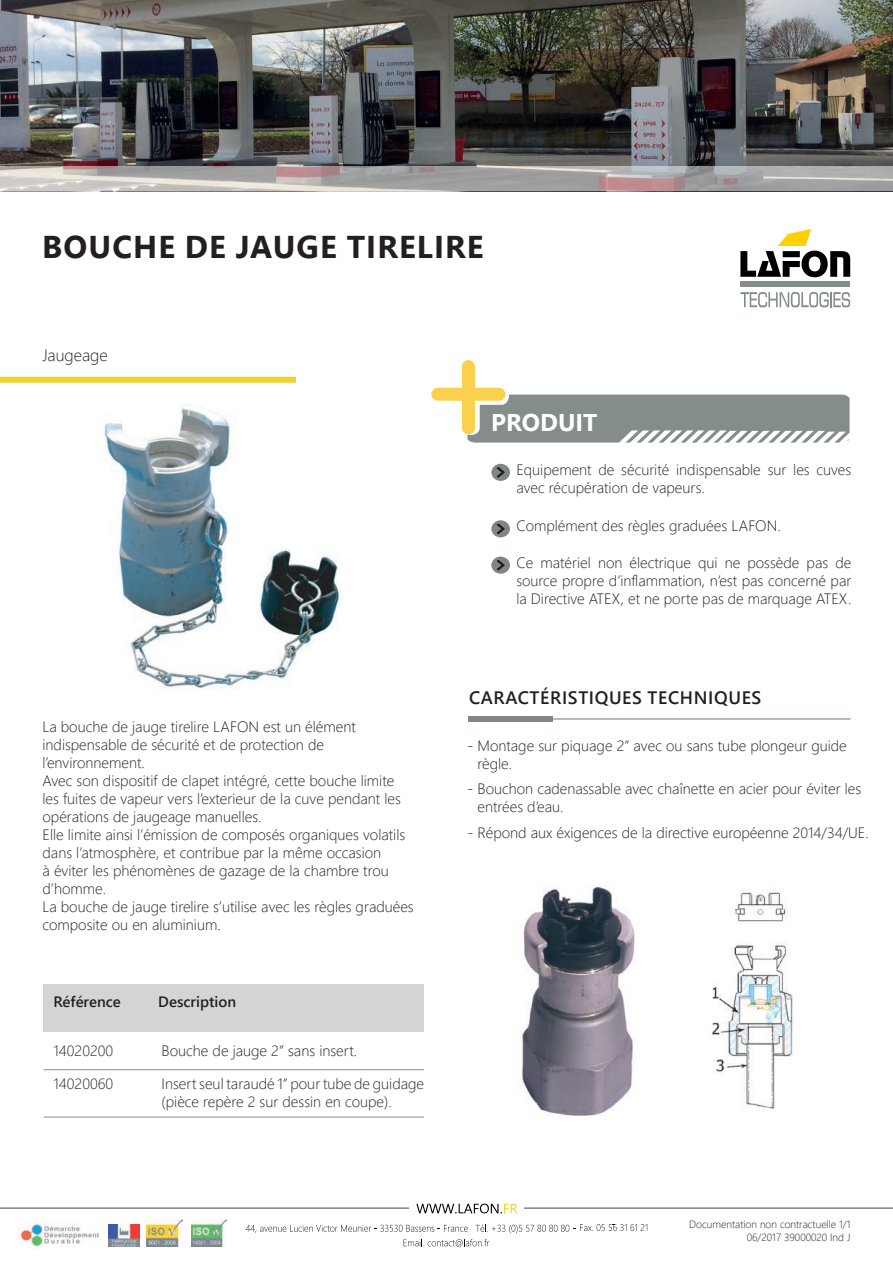
<style>
.page{position:relative;width:893px;height:1263px;background:#fff}
.page>*{position:absolute;margin:0;border:0;box-sizing:border-box;transform-origin:0 0}
.t1{font:700 31.5px "Segoe UI";letter-spacing:.035em;color:#231f20}
.t2{font:700 24.15px "Segoe UI";color:#fff}
.t3{font:600 18px "Segoe UI";letter-spacing:.035em;color:#231f20}
.t4{font:300 16.5px "Segoe UI";color:#231f20}
.t5{font:300 15px/18px "Segoe UI";color:#231f20}
.t6{font:600 15px "Segoe UI";color:#231f20}
.t7{font:300 10.5px/12.6px "Segoe UI";color:#231f20;text-align:right}
</style>
<div class="page">
<img style="left:0;top:0;width:893px;height:192px">
<div style="left:740px;top:282px;width:110px;height:5px;background:#858d8b"></div>
<svg style="left:740px;top:229px;width:110px;height:48px"></svg>
<svg style="left:740px;top:292px;width:110px;height:15px"></svg>
<hr style="left:0;top:1207px;width:893px;height:2px;background:#808586">
<div style="left:410px;top:1201px;width:114px;height:16px;background:#fff"></div>
<svg style="left:416px;top:1203px;width:101px;height:10px"></svg>
<svg style="left:434px;top:360px;width:415px;height:83px"></svg>
<div style="left:462px;top:360px;width:13px;height:74px;background:#fad14d;border-radius:7px"></div>
<div style="left:431px;top:388px;width:75px;height:13px;background:#fad14d;border-radius:7px"></div>
<div style="left:0;top:377px;width:296px;height:6px;background:#efd22d"></div>
<svg style="left:246px;top:1225px;width:222px;height:8px"></svg>
<svg style="left:476px;top:1224px;width:171px;height:9px"></svg>
<svg style="left:404px;top:1239px;width:85px;height:8px"></svg>
<img style="left:191px;top:1220px;width:36px;height:26px">
<img style="left:147px;top:1220px;width:36px;height:26px">
<img style="left:109px;top:1225px;width:31px;height:22px">
<img style="left:17px;top:1222px;width:82px;height:25px">
<svg style="left:0;top:167px;width:893px;height:24px;background:#b3adac"></svg>
<div style="left:469px;top:716px;width:84px;height:5px;background:#808586"></div>
<hr style="left:473px;top:718px;width:377px;height:1px;background:#808586">
<div style="left:491px;top:464px;width:19px;height:17px;background:#808586;border-radius:50%"></div>
<div style="left:491px;top:520px;width:19px;height:17px;background:#808586;border-radius:50%"></div>
<div style="left:491px;top:557px;width:19px;height:17px;background:#808586;border-radius:50%"></div>
<svg style="left:497px;top:467px;width:7px;height:10px"></svg>
<svg style="left:497px;top:524px;width:7px;height:10px"></svg>
<svg style="left:497px;top:560px;width:7px;height:10px"></svg>
<img style="left:104px;top:404px;width:238px;height:285px">
<div style="left:44px;top:984px;width:380px;height:48px;background:#d3d5d5"></div>
<hr style="left:44px;top:1069px;width:380px;height:1px;background:#858d8b">
<hr style="left:44px;top:1117px;width:380px;height:1px;background:#858d8b">
<img style="left:520px;top:885px;width:115px;height:231px">
<img style="left:711px;top:890px;width:82px;height:219px">
<h1 class="t1" style="left:42px;top:222px;width:443px">BOUCHE DE JAUGE TIRELIRE</h1>
<p class="t4" style="left:43px;top:342px;width:67px">Jaugeage</p>
<p class="t5" style="left:43px;top:717px;width:373px">La bouche de jauge tirelire LAFON est un élément indispensable de sécurité et de protection de l’environnement.<br>Avec son dispositif de clapet intégré, cette bouche limite les fuites de vapeur vers l’exterieur de la cuve pendant les opérations de jaugeage manuelles.<br>Elle limite ainsi l’émission de composés organiques volatils dans l’atmosphère, et contribue par la même occasion<br>à éviter les phénomènes de gazage de la chambre trou d’homme.<br>La bouche de jauge tirelire s’utilise avec les règles graduées composite ou en aluminium.</p>
<p class="t6" style="left:54px;top:989px;width:69px">Référence</p>
<p class="t6" style="left:158px;top:989px;width:79px">Description</p>
<p class="t5" style="left:54px;top:1041px;width:61px">14020200</p>
<p class="t5" style="left:162px;top:1041px;width:197px">Bouche de jauge 2” sans insert.</p>
<p class="t5" style="left:54px;top:1074px;width:61px">14020060</p>
<p class="t5" style="left:162px;top:1074px;width:264px">Insert seul taraudé 1” pour tube de guidage (pièce repère 2 sur dessin en coupe).</p>
<h2 class="t2" style="left:491px;top:403px;width:108px">PRODUIT</h2>
<p class="t5" style="left:516px;top:460px;width:336px">Equipement de sécurité indispensable sur les cuves avec récupération de vapeurs.</p>
<p class="t5" style="left:516px;top:516px;width:266px">Complément des règles graduées LAFON.</p>
<p class="t5" style="left:516px;top:552px;width:336px;text-align:justify">Ce matériel non électrique qui ne possède pas de source propre d’inflammation, n’est pas concerné par la Directive ATEX, et ne porte pas de marquage ATEX.</p>
<p class="t3" style="left:469px;top:683px;width:294px">CARACTÉRISTIQUES TECHNIQUES</p>
<p class="t5" style="left:477px;top:736px;width:371px;text-indent:-10px">- Montage sur piquage 2” avec ou sans tube plongeur guide règle.</p>
<p class="t5" style="left:477px;top:779px;width:385px;text-indent:-10px">- Bouchon cadenassable avec chaînette en acier pour éviter les entrées d’eau.</p>
<p class="t5" style="left:467px;top:823px;width:403px">- Répond aux éxigences de la directive européenne 2014/34/UE.</p>
<p class="t7" style="left:689px;top:1218px;width:163px">Documentation non contractuelle 1/1<br>06/2017 39000020 Ind J</p>
</div>
